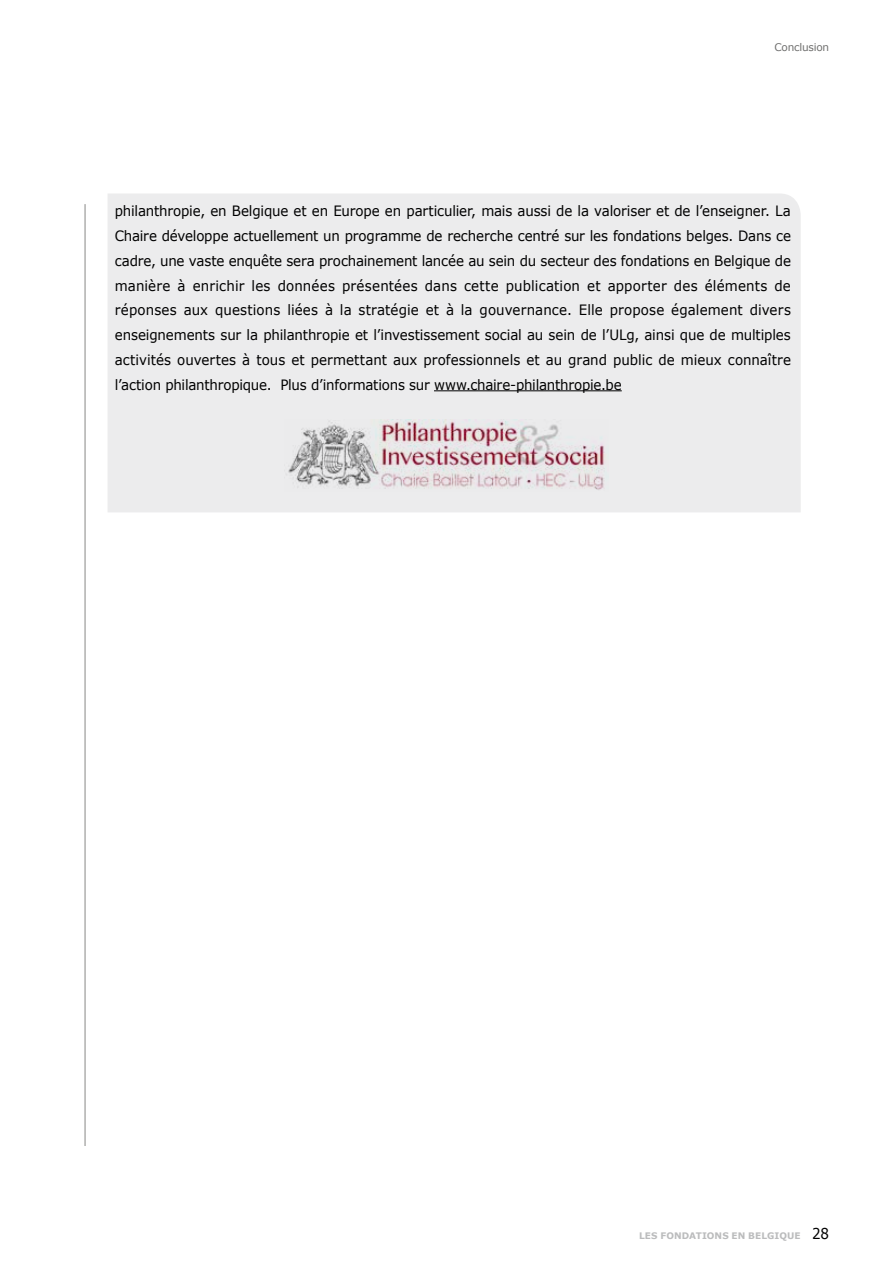
<style>
.page{position:relative;width:893px;height:1263px;background:#fff}
.page>*{position:absolute;margin:0;border:0;box-sizing:border-box;transform-origin:0 0}
.t1{font:14.25px/24.8px "Verdana";letter-spacing:-.015em;color:#000;text-align:justify;scale:.94 1}
.t2{font:10.5px "Verdana";letter-spacing:-.02em;color:#6f6f6e}
.t3{font:700 9px "Verdana";letter-spacing:.01em;color:#bbbcbd}
.s1{font-weight:400;font-size:15px;color:#000}
</style>
<div class="page">
<hr style="left:85px;top:204px;width:1px;height:947px;background:#878786">
<div style="left:108px;top:194px;width:693px;height:318px;background:#ececed"></div>
<hr style="left:434px;top:390px;width:188px;height:1px;background:#000">
<img style="left:285px;top:420px;width:323px;height:71px">
<div style="left:73px;top:1146px;width:21px;height:117px;background:#fff"></div>
<p class="t2" style="left:774px;top:40px;width:56px">Conclusion</p>
<p class="t1" style="left:115px;top:199px;width:721px">philanthropie, en Belgique et en Europe en particulier, mais aussi de la valoriser et de l’enseigner. La Chaire développe actuellement un programme de recherche centré sur les fondations belges. Dans ce cadre, une vaste enquête sera prochainement lancée au sein du secteur des fondations en Belgique de manière à enrichir les données présentées dans cette publication et apporter des éléments de réponses aux questions liées à la stratégie et à la gouvernance. Elle propose également divers enseignements sur la philanthropie et l’investissement social au sein de l’ULg, ainsi que de multiples activités ouvertes à tous et permettant aux professionnels et au grand public de mieux connaître l’action philanthropique. Plus d’informations sur www.chaire-philanthropie.be</p>
<p class="t3" style="left:639px;top:1230px;width:192px">LES FONDATIONS EN BELGIQUE <span class="s1">28</span></p>
</div>
